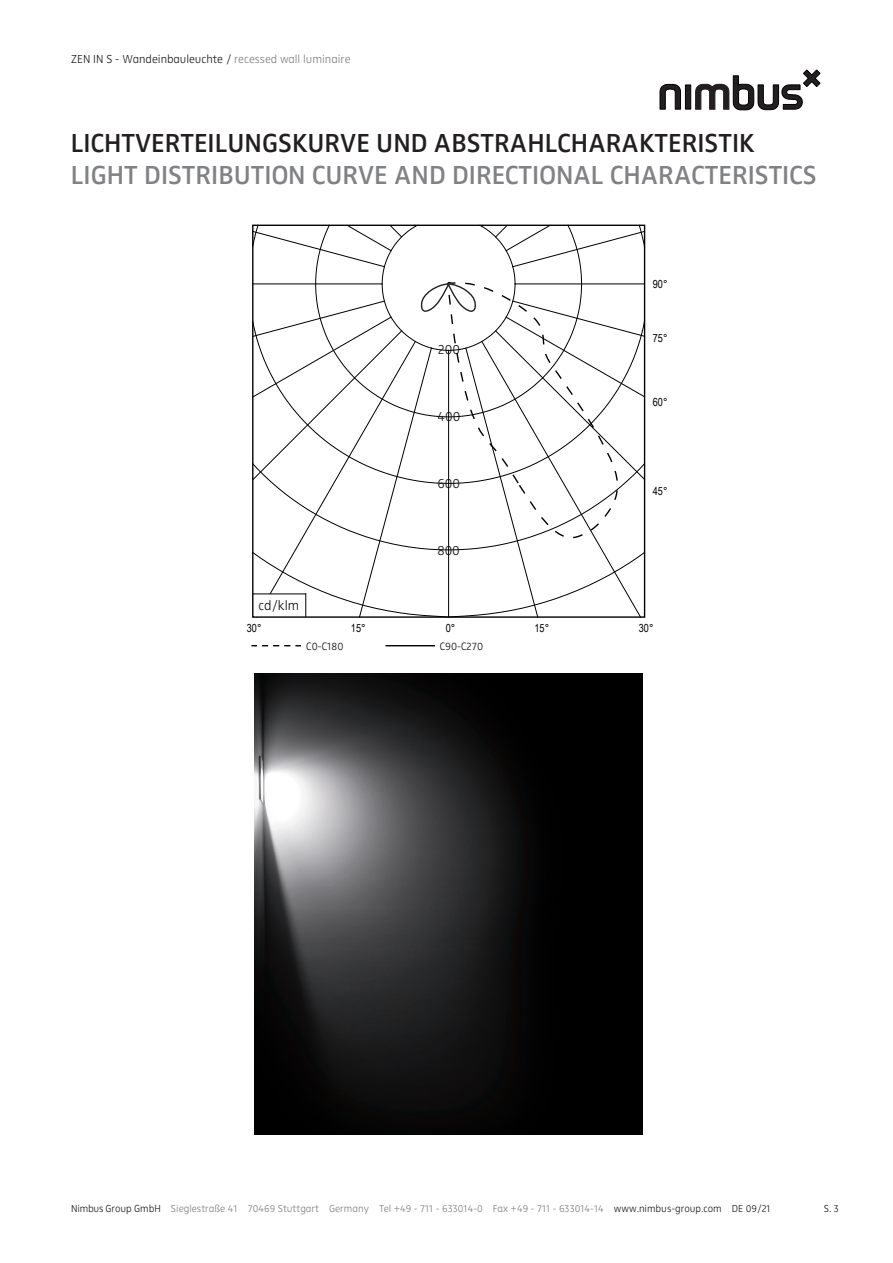
<style>
.page{position:relative;width:893px;height:1263px;background:#fff}
.page>*{position:absolute;margin:0;border:0;box-sizing:border-box;transform-origin:0 0}
.t1{font:27px "Zwo Semi Bold LF Plain Alt";color:#808285}
.Zwo_Semi_Bold_LF_18{font:27px "Zwo Semi Bold LF Plain Alt";color:#231f20}
.t2{font:13.95px "Zwo Light LF Plain Alt";color:#111416}
.t3{font:12px "Zwo Light LF Plain Alt";color:#231f20}
.t4{font:11.1px "Arial Narrow";color:#000001}
.t5{font:11.1px "Zwo Light LF Plain Alt";color:#111416}
.t6{font:10.5px "Zwo Light LF Plain Alt";color:#808285}
.t7{font:10.5px "Zwo Light LF Plain Alt";color:#231f20}
.s1{color:#808285}
.s2{color:#231f20}
</style>
<div class="page">
<svg style="left:660px;top:70px;width:160px;height:40px"></svg>
<img style="left:254px;top:674px;width:388px;height:460px">
<svg style="left:263px;top:645px;width:37px;height:1px"></svg>
<hr style="left:386px;top:645px;width:48px;height:1px;background:#000001">
<svg style="left:252px;top:225px;width:393px;height:393px"></svg>
<p class="t3" style="left:71px;top:52px;width:281px">ZEN IN S - Wandeinbauleuchte / <span class="s1">recessed wall luminaire</span></p>
<p class="Zwo_Semi_Bold_LF_18" style="left:71px;top:127px;width:685px">LICHTVERTEILUNGSKURVE UND ABSTRAHLCHARAKTERISTIK</p>
<p class="t1" style="left:71px;top:159px;width:747px">LIGHT DISTRIBUTION CURVE AND DIRECTIONAL CHARACTERISTICS</p>
<p class="t4" style="left:653px;top:276px;width:16px">90°</p>
<p class="t2" style="left:259px;top:597px;width:42px">cd/klm</p>
<p class="t2" style="left:438px;top:341px;width:23px">200</p>
<p class="t2" style="left:438px;top:408px;width:24px">400</p>
<p class="t2" style="left:437px;top:475px;width:24px">600</p>
<p class="t2" style="left:437px;top:542px;width:24px">800</p>
<p class="t4" style="left:653px;top:330px;width:16px">75°</p>
<p class="t4" style="left:653px;top:394px;width:16px">60°</p>
<p class="t4" style="left:653px;top:483px;width:16px">45°</p>
<p class="t4" style="left:247px;top:620px;width:16px">30°</p>
<p class="t4" style="left:351px;top:620px;width:16px">15°</p>
<p class="t4" style="left:446px;top:620px;width:11px">0°</p>
<p class="t4" style="left:535px;top:620px;width:16px">15°</p>
<p class="t4" style="left:639px;top:620px;width:16px">30°</p>
<p class="t5" style="left:306px;top:639px;width:39px">C0-C180</p>
<p class="t5" style="left:440px;top:639px;width:45px">C90-C270</p>
<p class="t6" style="left:71px;top:1203px;width:701px"><span class="s2">Nimbus Group GmbH</span> Sieglestraße 41 70469 Stuttgart Germany Tel +49 - 711 - 633014-0 Fax +49 - 711 - 633014-14 <span class="s2">www.nimbus-group.com DE 09/21</span></p>
<p class="t7" style="left:824px;top:1203px;width:17px">S. 3</p>
</div>
